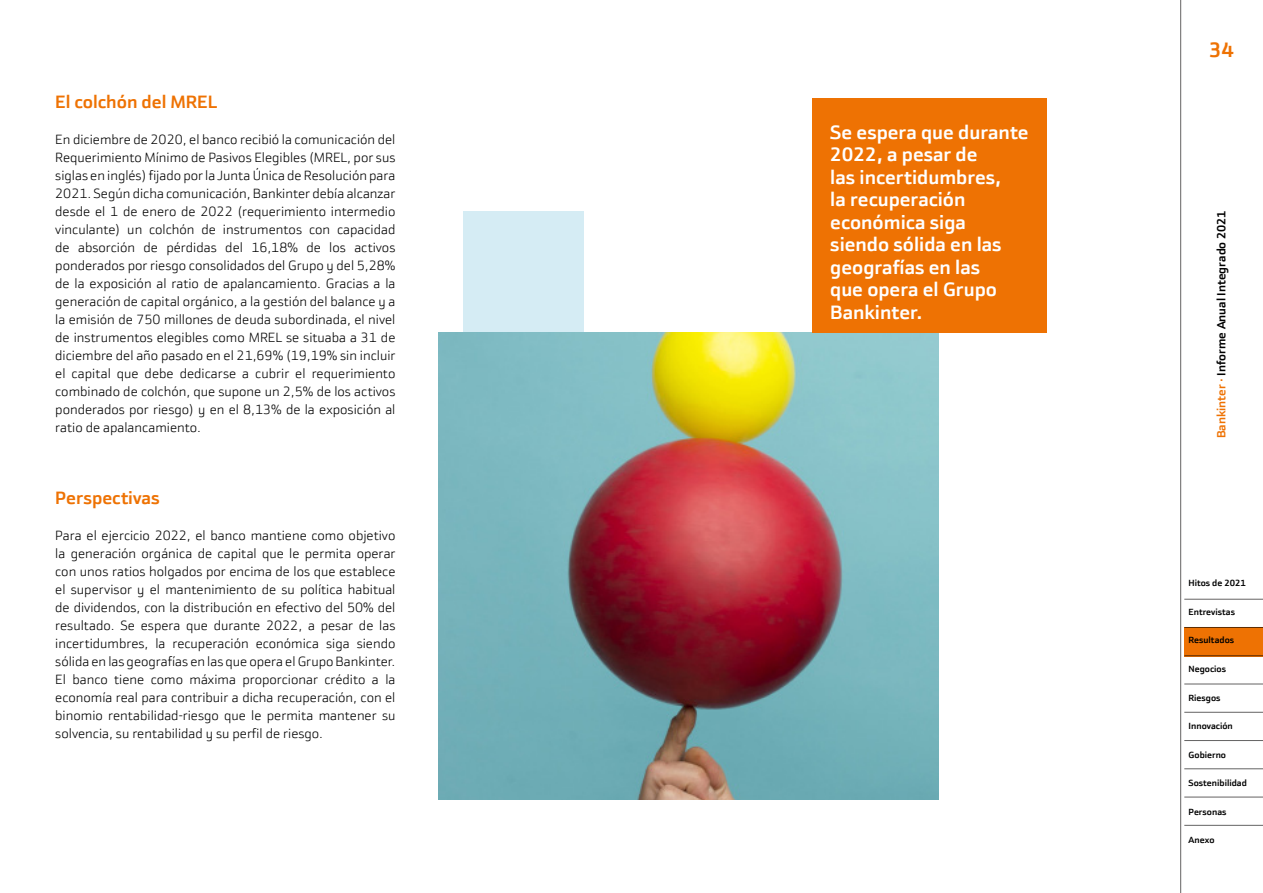
<style>
.page{position:relative;width:1263px;height:893px;background:#fff}
.page>*{position:absolute;margin:0;border:0;box-sizing:border-box;transform-origin:0 0}
.t1{font:700 21px "Bankinter Sans";color:#ee7203}
.t2{font:700 19.5px/22.5px "Bankinter Sans";color:#fff}
.t3{font:700 18px "Bankinter Sans";color:#ee7203}
.t4{font:300 13.5px/18px "Bankinter Sans";color:#000;text-align:justify}
.t5{font:700 12px "Bankinter Sans";color:#000}
.t6{font:700 9px "Bankinter Sans";color:#000}
.s1{color:#ee7203}
</style>
<div class="page">
<hr style="left:1180px;top:0;width:1px;height:893px;background:#646363">
<hr style="left:1184px;top:599px;width:79px;height:1px;background:#646363">
<hr style="left:1184px;top:684px;width:79px;height:1px;background:#646363">
<hr style="left:1184px;top:712px;width:79px;height:1px;background:#646363">
<hr style="left:1184px;top:740px;width:79px;height:1px;background:#646363">
<hr style="left:1184px;top:768px;width:79px;height:1px;background:#646363">
<hr style="left:1184px;top:797px;width:79px;height:1px;background:#646363">
<hr style="left:1184px;top:825px;width:79px;height:1px;background:#646363">
<div style="left:1184px;top:627px;width:79px;height:29px;background:#ee7203"></div>
<img style="left:438px;top:332px;width:501px;height:467px">
<div style="left:812px;top:98px;width:235px;height:235px;background:#ee7203"></div>
<div style="left:463px;top:212px;width:121px;height:120px;background:#d5ecf4"></div>
<h3 class="t3" style="left:55px;top:91px;width:163px">El colchón del MREL</h3>
<p class="t4" style="left:55px;top:130px;width:342px">En diciembre de 2020, el banco recibió la comunicación del Requerimiento Mínimo de Pasivos Elegibles (MREL, por sus siglas en inglés) fijado por la Junta Única de Resolución para 2021. Según dicha comunicación, Bankinter debía alcanzar desde el 1 de enero de 2022 (requerimiento intermedio vinculante) un colchón de instrumentos con capacidad de absorción de pérdidas del 16,18% de los activos ponderados por riesgo consolidados del Grupo y del 5,28% de la exposición al ratio de apalancamiento. Gracias a la generación de capital orgánico, a la gestión del balance y a la emisión de 750 millones de deuda subordinada, el nivel de instrumentos elegibles como MREL se situaba a 31 de diciembre del año pasado en el 21,69% (19,19% sin incluir el capital que debe dedicarse a cubrir el requerimiento combinado de colchón, que supone un 2,5% de los activos ponderados por riesgo) y en el 8,13% de la exposición al ratio de apalancamiento.</p>
<h3 class="t3" style="left:55px;top:487px;width:106px">Perspectivas</h3>
<p class="t4" style="left:55px;top:526px;width:342px">Para el ejercicio 2022, el banco mantiene como objetivo la generación orgánica de capital que le permita operar con unos ratios holgados por encima de los que establece el supervisor y el mantenimiento de su política habitual de dividendos, con la distribución en efectivo del 50% del resultado. Se espera que durante 2022, a pesar de las incertidumbres, la recuperación económica siga siendo sólida en las geografías en las que opera el Grupo Bankinter.<br>El banco tiene como máxima proporcionar crédito a la economía real para contribuir a dicha recuperación, con el binomio rentabilidad-riesgo que le permita mantener su solvencia, su rentabilidad y su perfil de riesgo.</p>
<h2 class="t2" style="left:830px;top:121px;width:200px">Se espera que durante<br>2022, a pesar de<br>las incertidumbres,<br>la recuperación económica siga siendo sólida en las geografías en las<br>que opera el Grupo<br>Bankinter.</h2>
<h1 class="t1" style="left:1209px;top:37px;width:27px">34</h1>
<p class="t5" style="left:1214px;top:438px;width:229px;rotate:-90deg"><span class="s1">Bankinter ·</span> Informe Anual Integrado 2021</p>
<p class="t6" style="left:1188px;top:578px;width:59px">Hitos de 2021</p>
<p class="t6" style="left:1188px;top:606px;width:48px">Entrevistas</p>
<p class="t6" style="left:1188px;top:635px;width:47px">Resultados</p>
<p class="t6" style="left:1188px;top:663px;width:39px">Negocios</p>
<p class="t6" style="left:1188px;top:692px;width:33px">Riesgos</p>
<p class="t6" style="left:1188px;top:720px;width:46px">Innovación</p>
<p class="t6" style="left:1188px;top:749px;width:39px">Gobierno</p>
<p class="t6" style="left:1188px;top:777px;width:60px">Sostenibilidad</p>
<p class="t6" style="left:1188px;top:806px;width:39px">Personas</p>
<p class="t6" style="left:1188px;top:834px;width:28px">Anexo</p>
</div>
